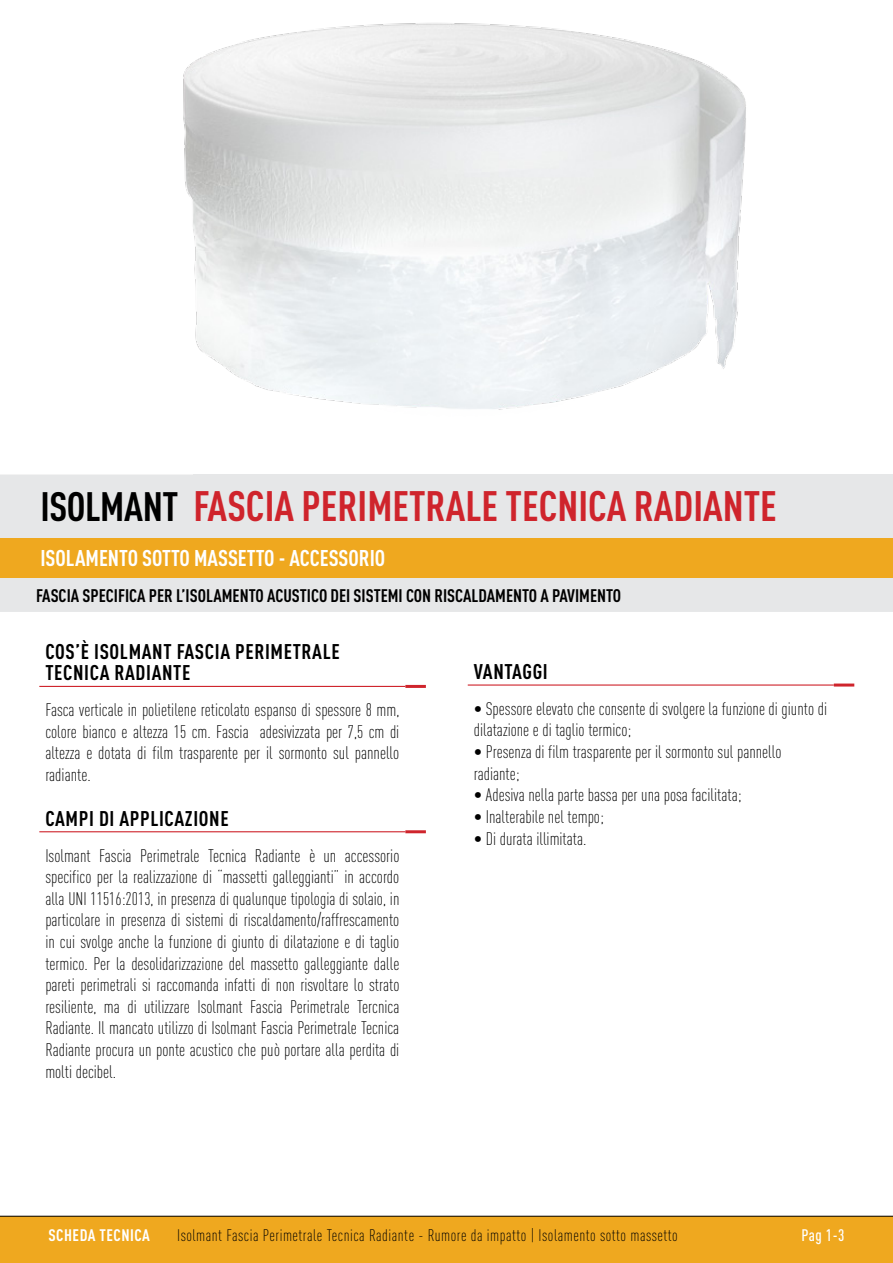
<style>
.page{position:relative;width:893px;height:1263px;background:#fff}
.page>*{position:absolute;margin:0;border:0;box-sizing:border-box;transform-origin:0 0}
.t1{font:700 42px "DIN Cond";color:#cf242c}
.t2{font:700 22.5px "DIN Cond";color:#fff}
.t3{font:700 21px/21px "DIN Cond";letter-spacing:.03em;color:#000}
.t4{font:300 18px/21.6px "DIN Cond";color:#000;text-align:justify}
.t5{font:700 18px "DIN Cond";color:#000}
.t6{font:300 16.5px "DIN Cond";letter-spacing:.03em;color:#000}
.t7{font:700 16.5px "DIN Cond";letter-spacing:.03em;color:#fff}
.t8{font:500 16.5px "DIN Cond";color:#fff}
.s1{font-size:40.5px;color:#000}
</style>
<div class="page">
<div style="left:0;top:1216px;width:893px;height:47px;background:#efa81f"></div>
<hr style="left:0;top:1216px;width:893px;height:1px;background:#000">
<img style="left:183px;top:23px;width:563px;height:387px">
<div style="left:0;top:474px;width:893px;height:138px;background:#e6e7e8"></div>
<div style="left:193px;top:474px;width:700px;height:64px;background:#e6e7e8"></div>
<div style="left:0;top:538px;width:893px;height:40px;background:#efa81f"></div>
<hr style="left:39px;top:686px;width:366px;height:1px;background:#cf242c">
<hr style="left:405px;top:830px;width:21px;height:3px;background:#cf242c">
<hr style="left:39px;top:831px;width:366px;height:1px;background:#cf242c">
<hr style="left:405px;top:685px;width:21px;height:3px;background:#cf242c">
<hr style="left:468px;top:684px;width:366px;height:2px;background:#cf242c">
<hr style="left:834px;top:683px;width:20px;height:3px;background:#cf242c">
<h1 class="t1" style="left:40px;top:481px;width:738px"><span class="s1">ISOLMANT</span> FASCIA PERIMETRALE TECNICA RADIANTE</h1>
<p class="t2" style="left:40px;top:544px;width:346px">ISOLAMENTO SOTTO MASSETTO - ACCESSORIO</p>
<p class="t5" style="left:36px;top:584px;width:587px">FASCIA SPECIFICA PER L’ISOLAMENTO ACUSTICO DEI SISTEMI CON RISCALDAMENTO A PAVIMENTO</p>
<p class="t3" style="left:45px;top:641px;width:296px">COS’È ISOLMANT FASCIA PERIMETRALE<br>TECNICA RADIANTE</p>
<p class="t4" style="left:45px;top:699px;width:356px">Fasca verticale in polietilene reticolato espanso di spessore 8 mm, colore bianco e altezza 15 cm. Fascia adesivizzata per 7,5 cm di altezza e dotata di film trasparente per il sormonto sul pannello radiante.</p>
<p class="t3" style="left:45px;top:807px;width:185px">CAMPI DI APPLICAZIONE</p>
<p class="t4" style="left:45px;top:844px;width:356px">Isolmant Fascia Perimetrale Tecnica Radiante è un accessorio specifico per la realizzazione di “massetti galleggianti” in accordo alla UNI 11516:2013, in presenza di qualunque tipologia di solaio, in particolare in presenza di sistemi di riscaldamento/raffrescamento in cui svolge anche la funzione di giunto di dilatazione e di taglio termico. Per la desolidarizzazione del massetto galleggiante dalle pareti perimetrali si raccomanda infatti di non risvoltare lo strato resiliente, ma di utilizzare Isolmant Fascia Perimetrale Tercnica Radiante. Il mancato utilizzo di Isolmant Fascia Perimetrale Tecnica Radiante procura un ponte acustico che può portare alla perdita di molti decibel.</p>
<p class="t3" style="left:474px;top:660px;width:76px">VANTAGGI</p>
<p class="t4" style="left:474px;top:698px;width:355px">• Spessore elevato che consente di svolgere la funzione di giunto di dilatazione e di taglio termico;</p>
<p class="t4" style="left:474px;top:741px;width:309px">• Presenza di film trasparente per il sormonto sul pannello radiante;</p>
<p class="t4" style="left:474px;top:784px;width:269px">• Adesiva nella parte bassa per una posa facilitata;</p>
<p class="t4" style="left:474px;top:806px;width:132px">• Inalterabile nel tempo;</p>
<p class="t4" style="left:474px;top:827px;width:114px">• Di durata illimitata.</p>
<p class="t7" style="left:49px;top:1225px;width:103px">SCHEDA TECNICA</p>
<p class="t6" style="left:177px;top:1226px;width:502px">Isolmant Fascia Perimetrale Tecnica Radiante - Rumore da impatto | Isolamento sotto massetto</p>
<p class="t8" style="left:801px;top:1226px;width:45px">Pag 1-3</p>
</div>
